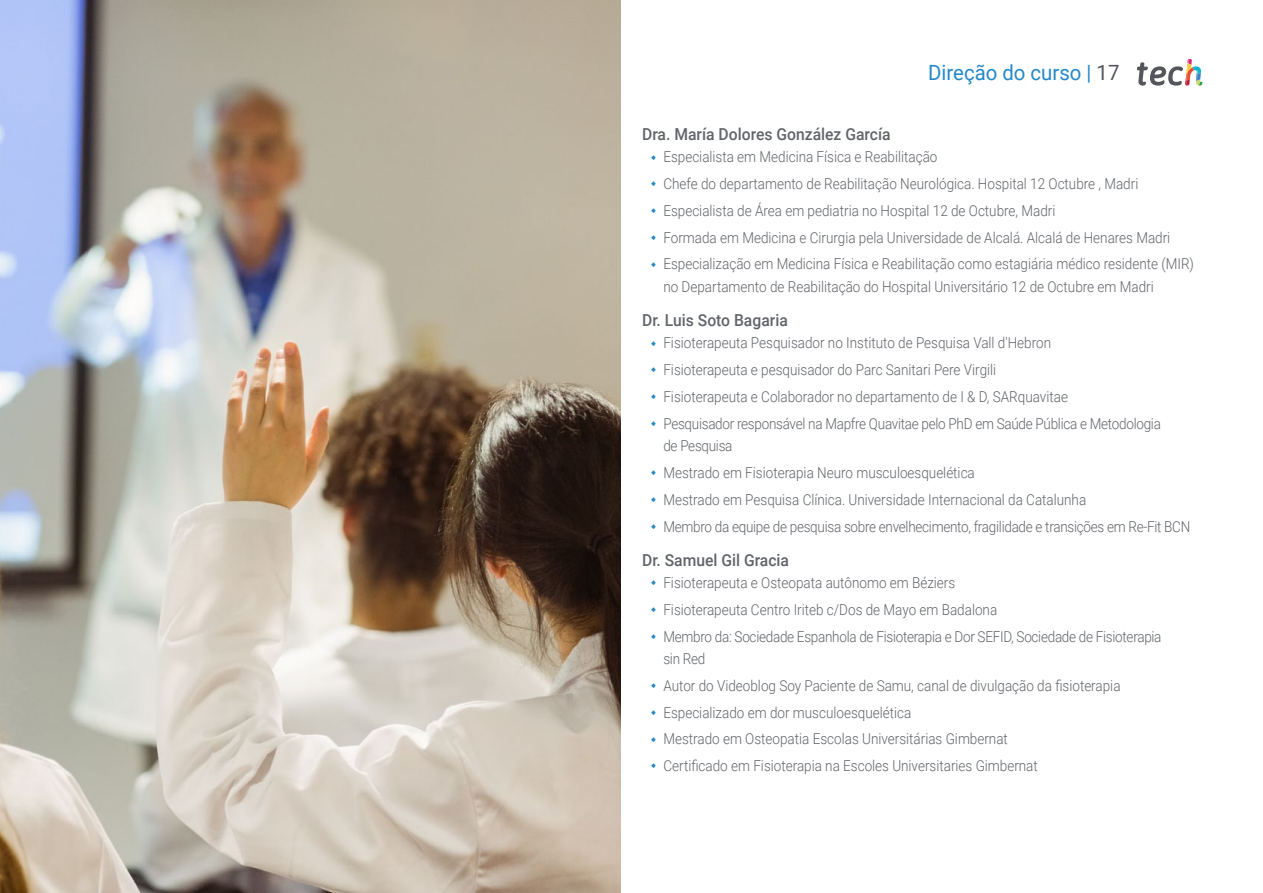
<style>
.page{position:relative;width:1263px;height:893px;background:#fff}
.page>*{position:absolute;margin:0;border:0;box-sizing:border-box;transform-origin:0 0}
.t1{font:21px "Roboto";color:#2488c9}
.t2{font:500 16.5px "Roboto";color:#61646a;scale:.95 1}
.t3{font:300 15px/26.7px "Roboto";color:#61646a;scale:.9 1}
.s1{color:#52555b}
</style>
<div class="page">
<svg style="left:1137px;top:59px;width:65px;height:27px"></svg>
<img style="left:0;top:0;width:621px;height:893px">
<h1 class="t1" style="left:928px;top:57px;width:193px">Direção do curso | <span class="s1">17</span></h1>
<p class="t2" style="left:642px;top:123px;width:263px">Dra. María Dolores González García</p>
<p class="t3" style="left:663px;top:143px;width:591px">Especialista em Medicina Física e Reabilitação<br>Chefe do departamento de Reabilitação Neurológica. Hospital 12 Octubre , Madri Especialista de Área em pediatria no Hospital 12 de Octubre, Madri<br>Formada em Medicina e Cirurgia pela Universidade de Alcalá. Alcalá de Henares Madri Especialização em Medicina Física e Reabilitação como estagiária médico residente (MIR)</p>
<p class="t3" style="left:663px;top:273px;width:546px">no Departamento de Reabilitação do Hospital Universitário 12 de Octubre em Madri</p>
<p class="t2" style="left:642px;top:309px;width:155px">Dr. Luis Soto Bagaria</p>
<p class="t3" style="left:663px;top:329px;width:554px">Fisioterapeuta Pesquisador no Instituto de Pesquisa Vall d'Hebron<br>Fisioterapeuta e pesquisador do Parc Sanitari Pere Virgili<br>Fisioterapeuta e Colaborador no departamento de I &amp; D, SARquavitae<br>Pesquisador responsável na Mapfre Quavitae pelo PhD em Saúde Pública e Metodologia</p>
<p class="t3" style="left:663px;top:432px;width:587px">de Pesquisa<br>Mestrado em Fisioterapia Neuro musculoesquelética<br>Mestrado em Pesquisa Clínica. Universidade Internacional da Catalunha<br>Membro da equipe de pesquisa sobre envelhecimento, fragilidade e transições em Re-Fit BCN</p>
<p class="t2" style="left:642px;top:548px;width:156px">Dr. Samuel Gil Gracia</p>
<p class="t3" style="left:663px;top:569px;width:555px">Fisioterapeuta e Osteopata autônomo em Béziers<br>Fisioterapeuta Centro Iriteb c/Dos de Mayo em Badalona<br>Membro da: Sociedade Espanhola de Fisioterapia e Dor SEFID, Sociedade de Fisioterapia</p>
<p class="t3" style="left:663px;top:645px;width:509px">sin Red<br>Autor do Videoblog Soy Paciente de Samu, canal de divulgação da fisioterapia Especializado em dor musculoesquelética<br>Mestrado em Osteopatia Escolas Universitárias Gimbernat<br>Certificado em Fisioterapia na Escoles Universitaries Gimbernat</p>
</div>
